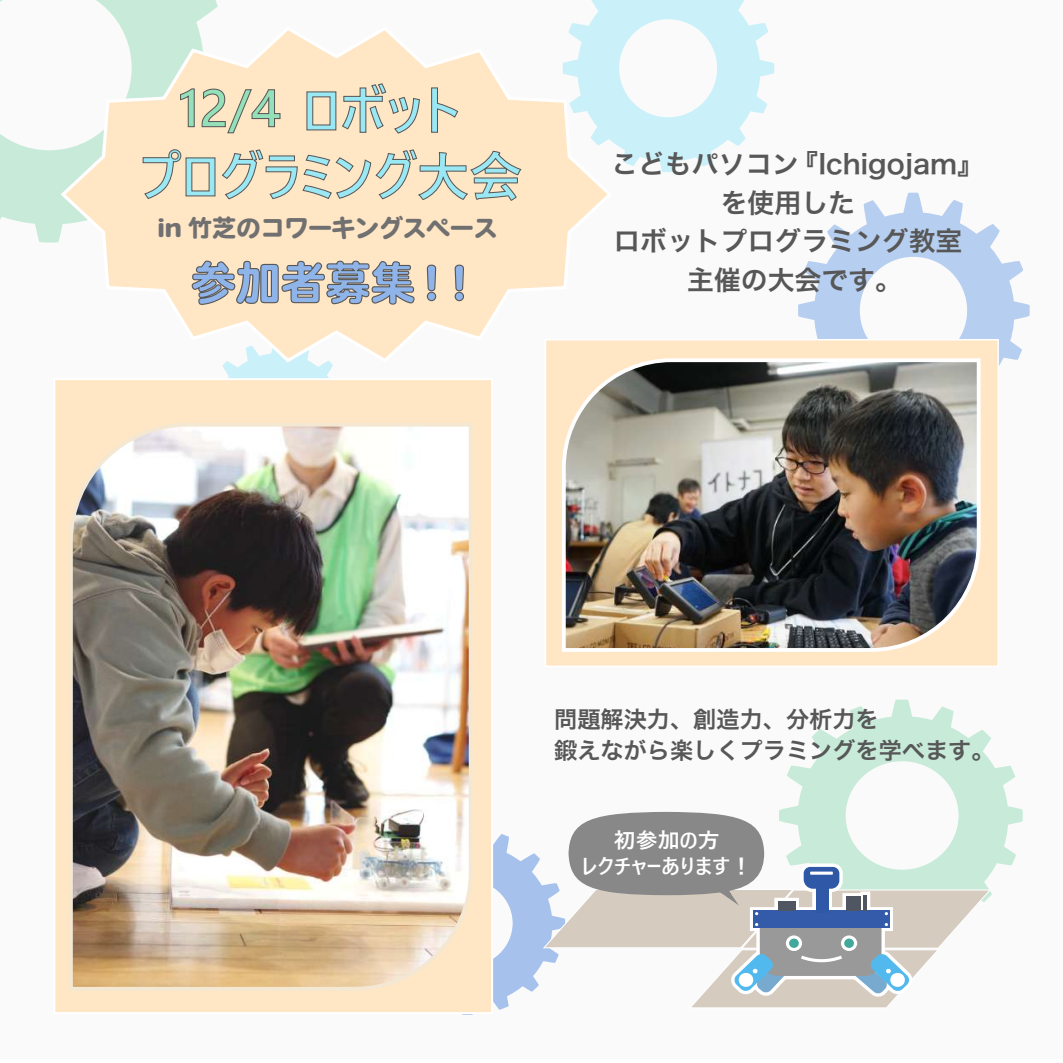
<style>
.page{position:relative;width:1063px;height:1063px;background:#fff}
.page>*{position:absolute;margin:0;border:0;box-sizing:border-box;transform-origin:0 0}
.t1{font:600 52.68px "Yu Gothic UI";color:#94e0b8}
.t2{font:600 52.5px "Yu Gothic UI";color:#9ae8f4}
.t3{font:45.32px "Heisei Maru Go Std W8";color:#8fb4ea}
.t4{font:26.78px "Hira Kaku Pro W6";color:#575757}
.t5{font:24.15px "Heisei Maru Go Std W8";letter-spacing:-.025em;color:#717071}
.t6{font:23.1px/31.5px "Hira Kaku Pro W6";color:#575757}
.t7{font:600 21px/26.1px "Yu Gothic UI";color:#fff;text-align:center;scale:1.04 1}
.s1{font-size:52.5px;color:#9ae8f4}
</style>
<div class="page">
<div style="left:0;top:0;width:1062px;height:1058px;background:#fafafa"></div>
<svg style="left:572px;top:0;width:202px;height:172px"></svg>
<svg style="left:222px;top:364px;width:111px;height:14px;background:#cdf0f9"></svg>
<svg style="left:798px;top:192px;width:231px;height:174px"></svg>
<svg style="left:0;top:0;width:218px;height:242px"></svg>
<svg style="left:850px;top:699px;width:172px;height:161px"></svg>
<div style="left:53px;top:378px;width:440px;height:635px;background:#ffe6c5;border:2px solid #fff"></div>
<img style="left:69px;top:423px;width:403px;height:567px">
<div style="left:544px;top:339px;width:454px;height:328px;background:#ffe6c5;border:1px solid #fff"></div>
<img style="left:562px;top:358px;width:419px;height:294px">
<svg style="left:371px;top:716px;width:637px;height:297px"></svg>
<svg style="left:58px;top:24px;width:556px;height:340px"></svg>
<svg style="left:142px;top:149px;width:380px;height:52px;background:#ecd6b8"></svg>
<svg style="left:306px;top:82px;width:114px;height:52px;background:#e9d4b7"></svg>
<svg style="left:430px;top:87px;width:29px;height:46px"></svg>
<svg style="left:179px;top:87px;width:16px;height:41px"></svg>
<svg style="left:201px;top:88px;width:80px;height:46px;background:#ead4b7"></svg>
<svg style="left:169px;top:260px;width:246px;height:45px;background:#ddc9af"></svg>
<svg style="left:426px;top:215px;width:10px;height:87px"></svg>
<svg style="left:454px;top:215px;width:10px;height:87px"></svg>
<h1 class="t1" style="left:178px;top:78px;width:283px">12/4 <span class="s1">ロボット</span></h1>
<h2 class="t2" style="left:140px;top:147px;width:383px">プログラミング大会</h2>
<p class="t5" style="left:157px;top:214px;width:341px">in 竹芝のコワーキングスペース</p>
<h3 class="t3" style="left:191px;top:258px;width:292px">参加者募集！！</h3>
<p class="t4" style="left:611px;top:142px;width:374px">こどもパソコン『Ichigojam』</p>
<p class="t4" style="left:720px;top:180px;width:136px">を使用した</p>
<p class="t4" style="left:613px;top:219px;width:350px">ロボットプログラミング教室</p>
<p class="t4" style="left:687px;top:257px;width:216px">主催の大会です。</p>
<p class="t6" style="left:554px;top:703px;width:442px">問題解決力、創造力、分析力を<br>鍛えながら楽しくプラミングを学べます。</p>
<p class="t7" style="left:581px;top:827px;width:166px">初参加の方<br>レクチャーあります！</p>
</div>
